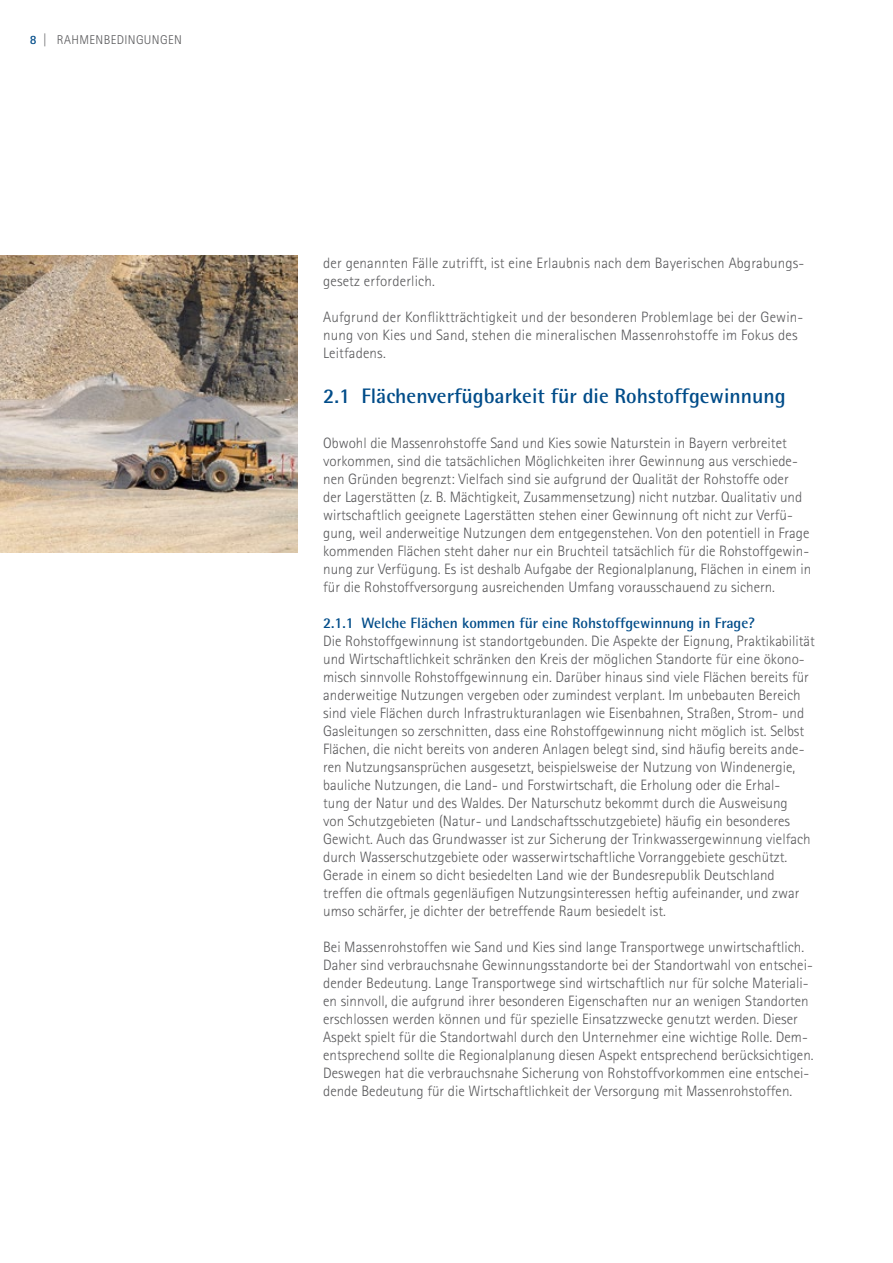
<style>
.page{position:relative;width:893px;height:1263px;background:#fff}
.page>*{position:absolute;margin:0;border:0;box-sizing:border-box;transform-origin:0 0}
.t1{font:700 21px "Agfa Rotis Semisans";color:#004c89}
.t2{font:300 15px/18px "Agfa Rotis Sans Serif";color:#58585a}
.t3{font:700 15px "Agfa Rotis Semisans";color:#004c89}
.t4{font:300 12.75px "Agfa Rotis Sans Serif";letter-spacing:.03em;color:#58585a}
.s1{font-weight:700;color:#004c89}
</style>
<div class="page">
<img style="left:0;top:255px;width:298px;height:298px">
<p class="t4" style="left:30px;top:32px;width:154px"><span class="s1">8</span> | RAHMENBEDINGUNGEN</p>
<p class="t2" style="left:323px;top:254px;width:483px">der genannten Fälle zutrifft, ist eine Erlaubnis nach dem Bayerischen Abgrabungs&shy;gesetz erforderlich.</p>
<p class="t2" style="left:323px;top:308px;width:482px">Aufgrund der Konfliktträchtigkeit und der besonderen Problemlage bei der Gewin&shy;nung von Kies und Sand, stehen die mineralischen Massenrohstoffe im Fokus des<br>Leitfadens.</p>
<h1 class="t1" style="left:323px;top:383px;width:464px">2.1 Flächenverfügbarkeit für die Rohstoffgewinnung</h1>
<p class="t2" style="left:323px;top:434px;width:490px">Obwohl die Massenrohstoffe Sand und Kies sowie Naturstein in Bayern verbreitet vorkommen, sind die tatsächlichen Möglichkeiten ihrer Gewinnung aus verschiede&shy;nen Gründen begrenzt: Vielfach sind sie aufgrund der Qualität der Rohstoffe oder<br>der Lagerstätten (z. B. Mächtigkeit, Zusammensetzung) nicht nutzbar. Qualitativ und wirtschaftlich geeignete Lagerstätten stehen einer Gewinnung oft nicht zur Verfü&shy;gung, weil anderweitige Nutzungen dem entgegenstehen. Von den potentiell in Frage kommenden Flächen steht daher nur ein Bruchteil tatsächlich für die Rohstoffgewin&shy;nung zur Verfügung. Es ist deshalb Aufgabe der Regionalplanung, Flächen in einem in für die Rohstoffversorgung ausreichenden Umfang vorausschauend zu sichern.</p>
<p class="t3" style="left:323px;top:614px;width:433px">2.1.1 Welche Flächen kommen für eine Rohstoffgewinnung in Frage?</p>
<p class="t2" style="left:323px;top:632px;width:493px">Die Rohstoffgewinnung ist standortgebunden. Die Aspekte der Eignung, Praktikabilität und Wirtschaftlichkeit schränken den Kreis der möglichen Standorte für eine ökono&shy;misch sinnvolle Rohstoffgewinnung ein. Darüber hinaus sind viele Flächen bereits für anderweitige Nutzungen vergeben oder zumindest verplant. Im unbebauten Bereich sind viele Flächen durch Infrastrukturanlagen wie Eisenbahnen, Straßen, Strom- und Gasleitungen so zerschnitten, dass eine Rohstoffgewinnung nicht möglich ist. Selbst Flächen, die nicht bereits von anderen Anlagen belegt sind, sind häufig bereits ande&shy;ren Nutzungsansprüchen ausgesetzt, beispielsweise der Nutzung von Windenergie, bauliche Nutzungen, die Land- und Forstwirtschaft, die Erholung oder die Erhal-<br>tung der Natur und des Waldes. Der Naturschutz bekommt durch die Ausweisung<br>von Schutzgebieten (Natur- und Landschaftsschutzgebiete) häufig ein besonderes Gewicht. Auch das Grundwasser ist zur Sicherung der Trinkwassergewinnung vielfach durch Wasserschutzgebiete oder wasserwirtschaftliche Vorranggebiete geschützt.<br>Gerade in einem so dicht besiedelten Land wie der Bundesrepublik Deutschland treffen die oftmals gegenläufigen Nutzungsinteressen heftig aufeinander, und zwar umso schärfer, je dichter der betreffende Raum besiedelt ist.</p>
<p class="t2" style="left:323px;top:938px;width:492px">Bei Massenrohstoffen wie Sand und Kies sind lange Transportwege unwirtschaftlich.<br>Daher sind verbrauchsnahe Gewinnungsstandorte bei der Standortwahl von entschei&shy;dender Bedeutung. Lange Transportwege sind wirtschaftlich nur für solche Materiali&shy;en sinnvoll, die aufgrund ihrer besonderen Eigenschaften nur an wenigen Standorten erschlossen werden können und für spezielle Einsatzzwecke genutzt werden. Dieser Aspekt spielt für die Standortwahl durch den Unternehmer eine wichtige Rolle. Dem&shy;entsprechend sollte die Regionalplanung diesen Aspekt entsprechend berücksichtigen.<br>Deswegen hat die verbrauchsnahe Sicherung von Rohstoffvorkommen eine entschei&shy;dende Bedeutung für die Wirtschaftlichkeit der Versorgung mit Massenrohstoffen.</p>
</div>
